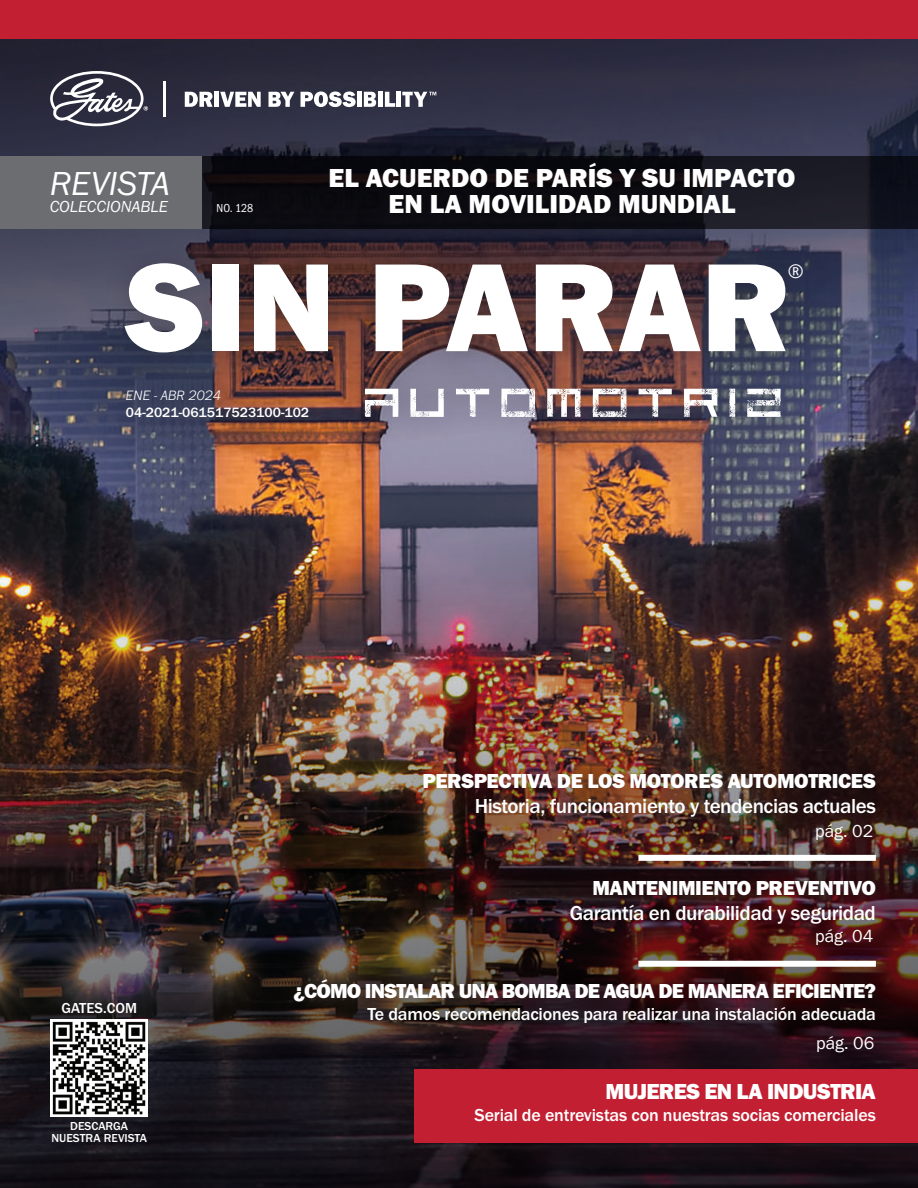
<style>
.page{position:relative;width:918px;height:1188px;background:#fff}
.page>*{position:absolute;margin:0;border:0;box-sizing:border-box;transform-origin:0 0}
.t1{font:129.9px "Franklin Gothic URW Hea";color:#fff}
.t2{font:34.5px "Franklin Gothic URW Boo Ita";letter-spacing:-.01em;color:#fff}
.t3{font:27px/25.5px "Franklin Gothic URW Hea";color:#fff;text-align:center}
.t4{font:22.5px "Franklin Gothic URW Hea";letter-spacing:-.03em;color:#fff}
.t5{font:500 21px "Franklin Gothic URW";letter-spacing:-.02em;color:#fff}
.t6{font:21px "Franklin Gothic URW Hea";letter-spacing:-.02em;color:#fff}
.t7{font:21px "Franklin Gothic URW Hea";letter-spacing:-.04em;color:#fff}
.t8{font:20.25px "Franklin Gothic URW Cond";color:#fff}
.t9{font:500 18px "Franklin Gothic URW";letter-spacing:-.01em;color:#fff}
.t10{font:18px "Franklin Gothic URW Boo";color:#fff}
.t11{font:16.5px "Franklin Gothic URW Boo Ita";color:#fff}
.t12{font:500 15px "Franklin Gothic URW";letter-spacing:-.005em;color:#fff}
.t13{font:500 14.1px "Franklin Gothic URW";color:#fff}
.t14{font:italic 300 14.1px "Franklin Gothic URW";color:#fff}
.t15{font:500 12px/12px "Franklin Gothic URW";color:#fff;text-align:center}
.t16{font:12px "Franklin Gothic URW Cond";color:#fff}
</style>
<div class="page">
<img style="left:0;top:454px;width:918px;height:54px">
<img style="left:0;top:508px;width:918px;height:680px">
<svg style="left:0;top:38px;width:918px;height:416px;background:#3a384c"></svg>
<div style="left:0;top:0;width:918px;height:38px;background:#c31f32"></div>
<hr style="left:163px;top:81px;width:3px;height:36px;background:#fff">
<svg style="left:185px;top:92px;width:28px;height:15px"></svg>
<div style="left:214px;top:92px;width:5px;height:15px;background:#fff"></div>
<svg style="left:220px;top:92px;width:41px;height:15px"></svg>
<svg style="left:269px;top:92px;width:25px;height:15px"></svg>
<svg style="left:301px;top:92px;width:55px;height:15px"></svg>
<div style="left:357px;top:92px;width:5px;height:15px;background:#fff"></div>
<svg style="left:364px;top:92px;width:12px;height:15px"></svg>
<hr style="left:378px;top:92px;width:4px;height:15px;background:#fff">
<svg style="left:385px;top:92px;width:10px;height:15px"></svg>
<hr style="left:397px;top:92px;width:4px;height:15px;background:#fff">
<svg style="left:402px;top:92px;width:34px;height:15px"></svg>
<svg style="left:50px;top:71px;width:98px;height:55px"></svg>
<div style="left:0;top:156px;width:202px;height:72px;background:#6c6d70"></div>
<svg style="left:202px;top:156px;width:716px;height:72px;background:#0f0e15"></svg>
<div style="left:415px;top:1070px;width:503px;height:73px;background:#c31f32"></div>
<img style="left:50px;top:1019px;width:98px;height:98px">
<div style="left:285px;top:971px;width:599px;height:60px;background:#231f20;opacity:.2"></div>
<div style="left:562px;top:872px;width:322px;height:61px;background:#231f20;opacity:.2"></div>
<div style="left:401px;top:751px;width:497px;height:87px;background:#231f20;opacity:.2"></div>
<div style="left:812px;top:820px;width:65px;height:25px;background:#231f20;opacity:.22"></div>
<div style="left:812px;top:924px;width:65px;height:25px;background:#231f20;opacity:.21"></div>
<div style="left:638px;top:855px;width:238px;height:6px;background:#fff"></div>
<div style="left:638px;top:961px;width:238px;height:6px;background:#fff"></div>
<div style="left:100px;top:237px;width:712px;height:142px;background:#231f20;opacity:.3"></div>
<div style="left:337px;top:361px;width:471px;height:83px;background:#231f20;opacity:.3"></div>
<svg style="left:365px;top:389px;width:33px;height:28px"></svg>
<svg style="left:410px;top:389px;width:34px;height:28px"></svg>
<svg style="left:456px;top:389px;width:33px;height:28px"></svg>
<svg style="left:501px;top:388px;width:34px;height:29px"></svg>
<svg style="left:547px;top:389px;width:34px;height:28px"></svg>
<svg style="left:593px;top:388px;width:34px;height:29px"></svg>
<svg style="left:639px;top:389px;width:33px;height:28px"></svg>
<svg style="left:684px;top:389px;width:33px;height:28px"></svg>
<svg style="left:729px;top:389px;width:6px;height:28px"></svg>
<svg style="left:747px;top:389px;width:34px;height:28px"></svg>
<div style="left:100px;top:364px;width:234px;height:81px;background:#231f20;opacity:.75"></div>
<h2 class="t2" style="left:50px;top:162px;width:122px">REVISTA</h2>
<p class="t11" style="left:50px;top:197px;width:120px">COLECCIONABLE</p>
<p class="t16" style="left:217px;top:200px;width:38px">NO. 128</p>
<h3 class="t3" style="left:329px;top:165px;width:468px">EL ACUERDO DE PARÍS Y SU IMPACTO<br>EN LA MOVILIDAD MUNDIAL</h3>
<h1 class="t1" style="left:126px;top:223px;width:666px">SIN PARAR</h1>
<p class="t14" style="left:126px;top:387px;width:97px">ENE - ABR 2024</p>
<p class="t13" style="left:126px;top:404px;width:185px">04-2021-061517523100-102</p>
<p class="t8" style="left:788px;top:257px;width:17px">®</p>
<p class="t6" style="left:423px;top:768px;width:455px">PERSPECTIVA DE LOS MOTORES AUTOMOTRICES</p>
<p class="t5" style="left:475px;top:793px;width:403px">Historia, funcionamiento y tendencias actuales</p>
<p class="t10" style="left:815px;top:820px;width:60px">pág. 02</p>
<p class="t6" style="left:592px;top:874px;width:285px">MANTENIMIENTO PREVENTIVO</p>
<p class="t5" style="left:570px;top:900px;width:308px">Garantía en durabilidad y seguridad</p>
<p class="t12" style="left:61px;top:999px;width:77px">GATES.COM</p>
<p class="t15" style="left:51px;top:1120px;width:97px">DESCARGA<br>NUESTRA REVISTA</p>
<p class="t10" style="left:815px;top:925px;width:60px">pág. 04</p>
<p class="t7" style="left:293px;top:978px;width:584px">¿CÓMO INSTALAR UNA BOMBA DE AGUA DE MANERA EFICIENTE?</p>
<p class="t9" style="left:367px;top:1003px;width:510px">Te damos recomendaciones para realizar una instalación adecuada</p>
<p class="t10" style="left:816px;top:1032px;width:60px">pág. 06</p>
<p class="t4" style="left:606px;top:1077px;width:272px">MUJERES EN LA INDUSTRIA</p>
<p class="t9" style="left:475px;top:1104px;width:403px">Serial de entrevistas con nuestras socias comerciales</p>
</div>
